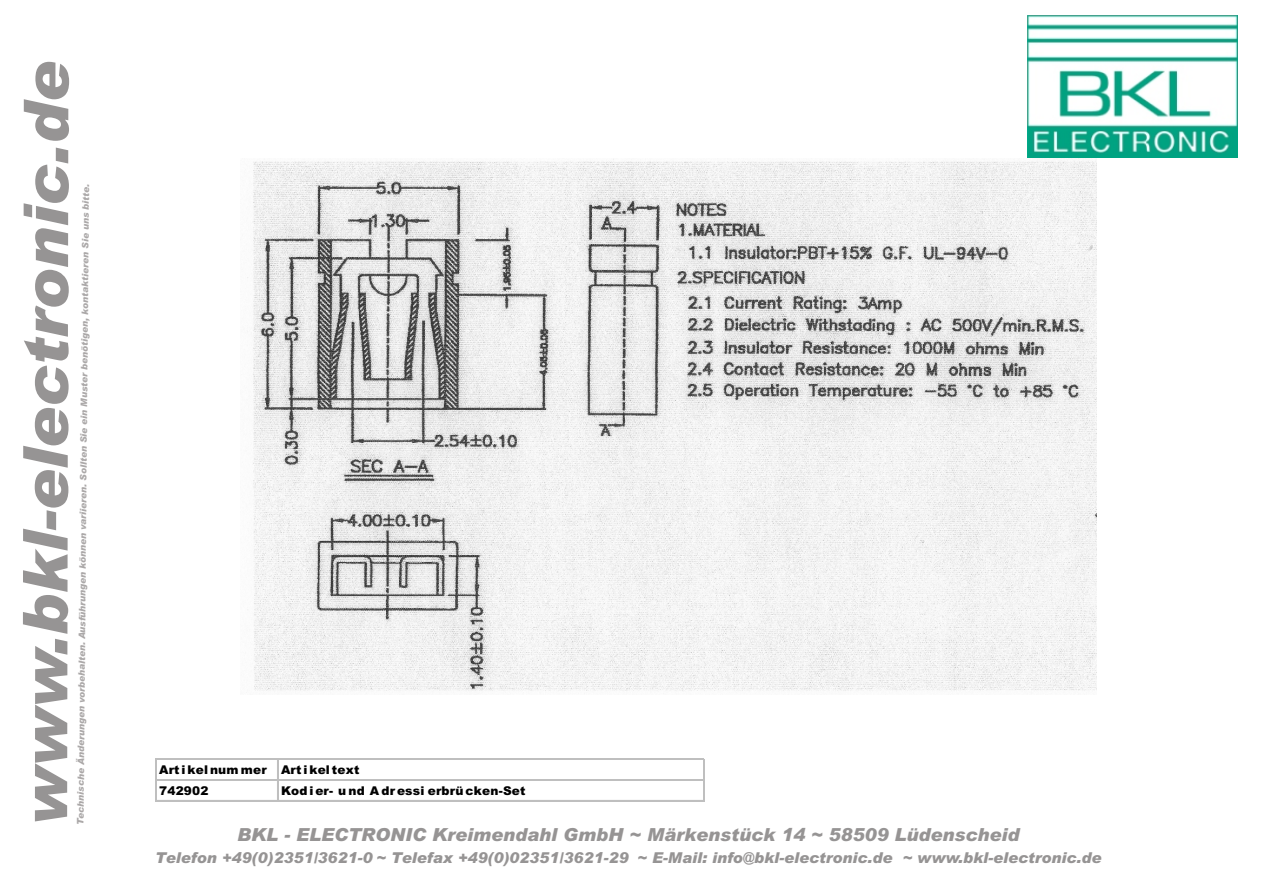
<style>
.page{position:relative;width:1263px;height:894px;background:#fff}
.page>*{position:absolute;margin:0;border:0;box-sizing:border-box;transform-origin:0 0}
.t1{font:italic 900 62.25px "Arial";color:#969494}
.t2{font:italic 900 18px "Arial";color:#969494}
.t3{font:italic 900 15px "Arial";color:#969494}
.t4{font:900 12.15px/20.9px "Arial";letter-spacing:.02em;color:#000}
.t5{font:italic 900 9px "Arial";letter-spacing:-.01em;color:#aba8a8}
</style>
<div class="page">
<img style="left:1028px;top:16px;width:209px;height:141px">
<img style="left:247px;top:159px;width:849px;height:532px">
<hr style="left:156px;top:758px;width:548px;height:1px;background:#bfbfbf">
<hr style="left:156px;top:759px;width:548px;height:1px;background:#bfbfbf">
<hr style="left:156px;top:779px;width:548px;height:1px;background:#bfbfbf">
<hr style="left:156px;top:780px;width:548px;height:1px;background:#bfbfbf">
<hr style="left:156px;top:800px;width:548px;height:1px;background:#bfbfbf">
<hr style="left:155px;top:759px;width:1px;height:42px;background:#bfbfbf">
<hr style="left:156px;top:759px;width:1px;height:42px;background:#bfbfbf">
<hr style="left:277px;top:759px;width:2px;height:42px;background:#bfbfbf">
<hr style="left:703px;top:759px;width:1px;height:42px;background:#bfbfbf">
<hr style="left:704px;top:759px;width:1px;height:42px;background:#bfbfbf">
<h1 class="t1" style="left:22px;top:826px;width:766px;rotate:-90deg">www.bkl-electronic.de</h1>
<p class="t5" style="left:80px;top:825px;width:642px;rotate:-90deg">Technische Änderungen vorbehalten. Ausführungen können variieren. Sollten Sie ein Muster benötigen, kontaktieren Sie uns bitte.</p>
<h3 class="t4" style="left:159px;top:761px;width:202px">Art ikelnum mer Art ikel text<br>742902</h3>
<h3 class="t4" style="left:281px;top:781px;width:246px">Kodier- u nd A dressi erbrü cken-Set</h3>
<h2 class="t2" style="left:237px;top:828px;width:784px">BKL - ELECTRONIC Kreimendahl GmbH ~ Märkenstück 14 ~ 58509 Lüdenscheid</h2>
<h3 class="t3" style="left:155px;top:852px;width:948px">Telefon +49(0)2351/3621-0 ~ Telefax +49(0)02351/3621-29 ~ E-Mail: info@bkl-electronic.de ~ www.bkl-electronic.de</h3>
</div>
